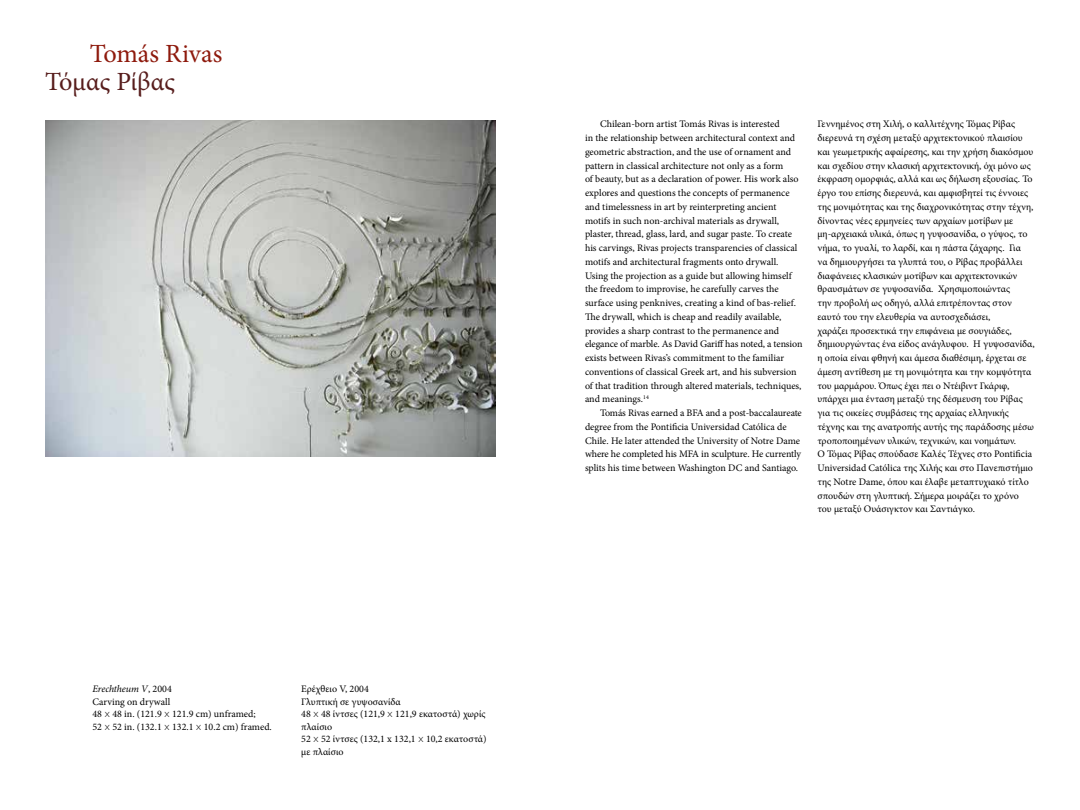
<style>
.page{position:relative;width:1080px;height:810px;background:#fff}
.page>*{position:absolute;margin:0;border:0;box-sizing:border-box;transform-origin:0 0}
.t1{font:26.25px "Minion Pro";letter-spacing:-.005em;color:#8e1a0d}
.t2{font:26.25px "Minion Pro";color:#571d1c}
.t3{font:10px/13.8px "Minion Pro";color:#000}
.s1{font-style:italic}
.s2{font-family:"Gotham";font-weight:300}
</style>
<div class="page">
<img style="left:45px;top:120px;width:451px;height:336px">
<h1 class="t1" style="left:90px;top:36px;width:134px">Tomás Rivas</h1>
<h1 class="t2" style="left:45px;top:64px;width:132px">Τόμας Ρίβας</h1>
<p class="t3" style="left:92px;top:683px;width:181px;line-height:12.5px"><span class="s1">Erechtheum V</span>, 2004<br>Carving on drywall<br>48 <span class="s2">x</span> 48 in. (121.9 <span class="s2">x</span> 121.9 cm) unframed;<br>52 <span class="s2">x</span> 52 in. (132.1 <span class="s2">x</span> 132.1 <span class="s2">x</span> 10.2 cm) framed.</p>
<p class="t3" style="left:301px;top:683px;width:187px;line-height:12.5px">Ερέχθειο V, 2004<br>Γλυπτική σε γυψοσανίδα<br>48 <span class="s2">x</span> 48 ίντσες (121,9 <span class="s2">x</span> 121,9 εκατοστά) χωρίς πλαίσιο<br>52 <span class="s2">x</span> 52 ίντσες (132,1 x 132,1 <span class="s2">x</span> 10,2 εκατοστά) με πλαίσιο</p>
<p class="t3" style="left:585px;top:117px;width:219px;text-indent:15px">Chilean-born artist Tomás Rivas is interested<br>in the relationship between architectural context and geometric abstraction, and the use of ornament and pattern in classical architecture not only as a form<br>of beauty, but as a declaration of power. His work also explores and questions the concepts of permanence and timelessness in art by reinterpreting ancient motifs in such non-archival materials as drywall, plaster, thread, glass, lard, and sugar paste. To create his carvings, Rivas projects transparencies of classical motifs and architectural fragments onto drywall.<br>Using the projection as a guide but allowing himself the freedom to improvise, he carefully carves the surface using penknives, creating a kind of bas-relief.<br>The drywall, which is cheap and readily available, provides a sharp contrast to the permanence and elegance of marble. As David Gariff has noted, a tension exists between Rivas’s commitment to the familiar conventions of classical Greek art, and his subversion of that tradition through altered materials, techniques, and meanings.<sup>14</sup></p>
<p class="t3" style="left:585px;top:406px;width:218px;text-indent:15px">Tomás Rivas earned a BFA and a post-baccalaureate degree from the Pontificia Universidad Católica de Chile. He later attended the University of Notre Dame where he completed his MFA in sculpture. He currently splits his time between Washington DC and Santiago.</p>
<p class="t3" style="left:818px;top:117px;width:219px">Γεννημένος στη Χιλή, ο καλλιτέχνης Τόμας Ρίβας διερευνά τη σχέση μεταξύ αρχιτεκτονικού πλαισίου και γεωμετρικής αφαίρεσης, και την χρήση διακόσμου και σχεδίου στην κλασική αρχιτεκτονική, όχι μόνο ως έκφραση ομορφιάς, αλλά και ως δήλωση εξουσίας. Το έργο του επίσης διερευνά, και αμφισβητεί τις έννοιες της μονιμότητας και της διαχρονικότητας στην τέχνη, δίνοντας νέες ερμηνείες των αρχαίων μοτίβων με μη-αρχειακά υλικά, όπως η γυψοσανίδα, ο γύψος, το νήμα, το γυαλί, το λαρδί, και η πάστα ζάχαρης. Για<br>να δημιουργήσει τα γλυπτά του, ο Ρίβας προβάλλει διαφάνειες κλασικών μοτίβων και αρχιτεκτονικών θραυσμάτων σε γυψοσανίδα. Χρησιμοποιώντας<br>την προβολή ως οδηγό, αλλά επιτρέποντας στον εαυτό του την ελευθερία να αυτοσχεδιάσει,<br>χαράζει προσεκτικά την επιφάνεια με σουγιάδες, δημιουργώντας ένα είδος ανάγλυφου. Η γυψοσανίδα, η οποία είναι φθηνή και άμεσα διαθέσιμη, έρχεται σε άμεση αντίθεση με τη μονιμότητα και την κομψότητα του μαρμάρου. Όπως έχει πει ο Ντέιβιντ Γκάριφ, υπάρχει μια ένταση μεταξύ της δέσμευση του Ρίβας για τις οικείες συμβάσεις της αρχαίας ελληνικής τέχνης και της ανατροπής αυτής της παράδοσης μέσω τροποποιημένων υλικών, τεχνικών, και νοημάτων.<br>Ο Τόμας Ρίβας σπούδασε Καλές Τέχνες στο Pontificia Universidad Católica της Χιλής και στο Πανεπιστήμιο της Notre Dame, όπου και έλαβε μεταπτυχιακό τίτλο σπουδών στη γλυπτική. Σήμερα μοιράζει το χρόνο του μεταξύ Ουάσιγκτον και Σαντιάγκο.</p>
</div>
